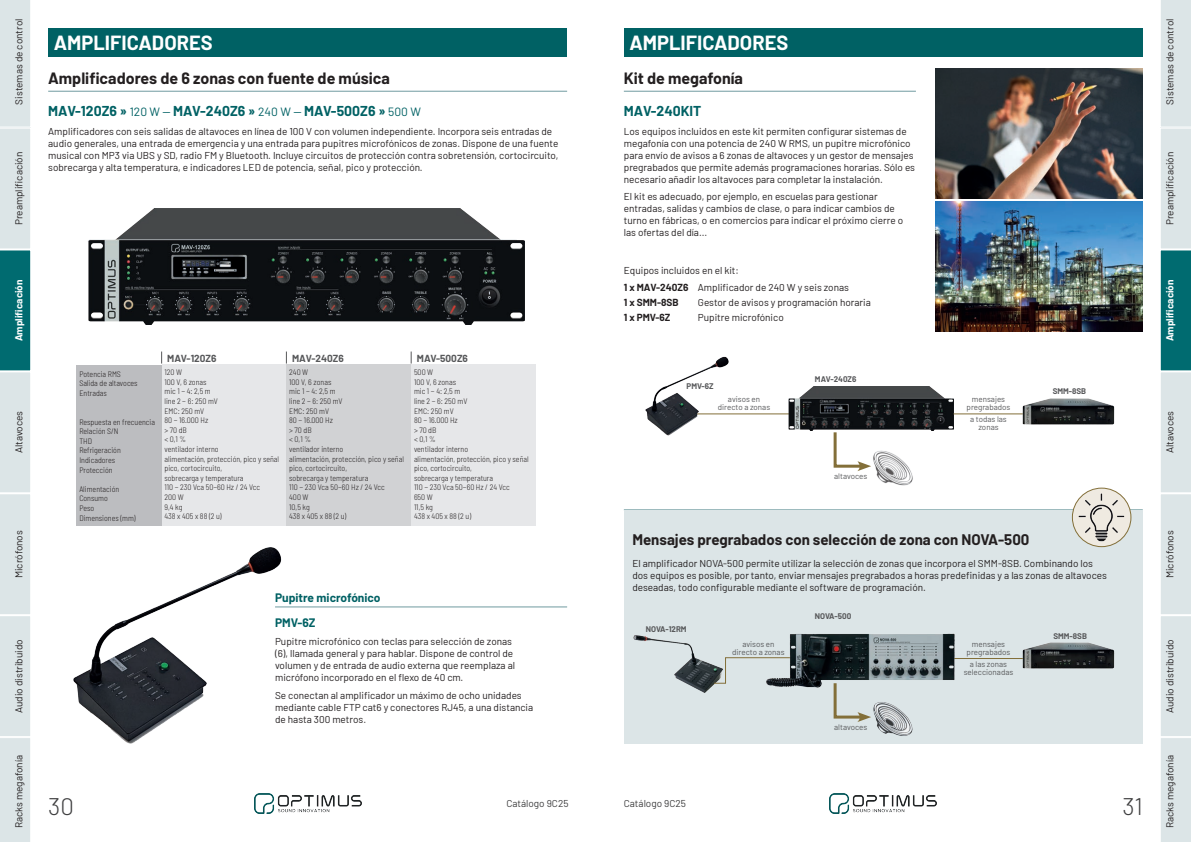
<style>
.page{position:relative;width:1191px;height:842px;background:#fff}
.page>*{position:absolute;margin:0;border:0;box-sizing:border-box;transform-origin:0 0}
.t1{font:300 24px "Barlow";color:#3e3e3f}
.t2{font:700 20px "Barlow";color:#fff}
.t3{font:700 16px "Barlow";color:#231f20}
.t4{font:700 15px "Barlow";color:#231f20}
.t5{font:700 14px "Barlow";color:#006164}
.t6{font:700 12px/25.5px "Barlow";color:#006164}
.t7{font:10px/12px "Barlow";color:#231f20}
.t8{font:700 10px "Barlow";color:#57585a}
.t9{font:700 10px "Barlow";color:#fff}
.t10{font:10px "Barlow";color:#3e3e3f}
.t11{font:700 10px "Barlow";color:#231f20}
.t12{font:300 semi-condensed 8px/9.6px "Barlow";color:#231f20}
.t13{font:8px/8px "Barlow";color:#57585a;text-align:center}
.t14{font:700 8px "Barlow";color:#57585a}
.s1{font-weight:400;font-size:12px}
.s2{font-weight:700}
</style>
<div class="page">
<img style="left:254px;top:794px;width:107px;height:20px">
<img style="left:829px;top:794px;width:108px;height:20px">
<div style="left:48px;top:28px;width:519px;height:29px;background:#006164"></div>
<svg style="left:0;top:0;width:31px;height:842px;background:#bed5d7"></svg>
<hr style="left:48px;top:91px;width:519px;height:1px;background:#6f9ba0">
<img style="left:88px;top:208px;width:436px;height:116px">
<div style="left:77px;top:366px;width:85px;height:160px;background:#bcbdc0"></div>
<div style="left:162px;top:364px;width:124px;height:162px;background:#e6e7e9"></div>
<svg style="left:161px;top:351px;width:1px;height:12px"></svg>
<div style="left:286px;top:364px;width:125px;height:162px;background:#d1d2d4"></div>
<svg style="left:286px;top:351px;width:1px;height:12px"></svg>
<div style="left:411px;top:364px;width:125px;height:162px;background:#e6e7e9"></div>
<svg style="left:411px;top:351px;width:1px;height:12px"></svg>
<hr style="left:275px;top:607px;width:292px;height:1px;background:#6f9ba0">
<img style="left:73px;top:547px;width:214px;height:197px">
<div style="left:624px;top:28px;width:518px;height:29px;background:#006164"></div>
<svg style="left:1160px;top:0;width:31px;height:842px;background:#bed5d7"></svg>
<hr style="left:624px;top:91px;width:292px;height:1px;background:#6f9ba0">
<img style="left:935px;top:68px;width:207px;height:130px">
<img style="left:935px;top:201px;width:207px;height:131px">
<hr style="left:695px;top:414px;width:94px;height:1px;background:#836f39">
<img style="left:645px;top:356px;width:85px;height:80px">
<img style="left:788px;top:386px;width:165px;height:44px">
<hr style="left:953px;top:414px;width:70px;height:1px;background:#836f39">
<img style="left:1021px;top:398px;width:94px;height:27px">
<img style="left:873px;top:450px;width:40px;height:36px">
<svg style="left:832px;top:429px;width:39px;height:42px"></svg>
<hr style="left:624px;top:509px;width:518px;height:1px;background:#6f9ba0">
<div style="left:624px;top:510px;width:518px;height:234px;background:#dce5e7"></div>
<hr style="left:953px;top:658px;width:70px;height:1px;background:#836f39">
<img style="left:1022px;top:642px;width:93px;height:27px">
<img style="left:873px;top:702px;width:40px;height:34px">
<svg style="left:833px;top:690px;width:38px;height:32px"></svg>
<svg style="left:1072px;top:488px;width:59px;height:59px"></svg>
<img style="left:1077px;top:492px;width:49px;height:50px">
<div style="left:1071px;top:488px;width:60px;height:59px;border:1px solid #836f39;border-radius:50%"></div>
<img style="left:633px;top:635px;width:82px;height:58px">
<svg style="left:713px;top:657px;width:52px;height:27px"></svg>
<img style="left:765px;top:633px;width:190px;height:57px">
<p class="t7" style="left:12px;top:105px;width:87px;rotate:-90deg">Sistemas de control</p>
<p class="t7" style="left:12px;top:225px;width:75px;rotate:-90deg">Preamplificación</p>
<p class="t9" style="left:11px;top:341px;width:63px;rotate:-90deg">Amplificación</p>
<p class="t7" style="left:12px;top:453px;width:44px;rotate:-90deg">Altavoces</p>
<p class="t7" style="left:12px;top:578px;width:49px;rotate:-90deg">Micrófonos</p>
<p class="t7" style="left:12px;top:713px;width:75px;rotate:-90deg">Audio distribuido</p>
<p class="t7" style="left:12px;top:828px;width:75px;rotate:-90deg">Racks megafonía</p>
<h2 class="t2" style="left:54px;top:28px;width:160px">AMPLIFICADORES</h2>
<h3 class="t3" style="left:48px;top:66px;width:343px">Amplificadores de 6 zonas con fuente de música</h3>
<h3 class="t5" style="left:48px;top:101px;width:374px">MAV-120Z6 » <span class="s1">120 W --</span> MAV-240Z6 » <span class="s1">240 W --</span> MAV-500Z6 » <span class="s1">500 W</span></h3>
<p class="t7" style="left:48px;top:124px;width:512px">Amplificadores con seis salidas de altavoces en línea de 100 V con volumen independiente. Incorpora seis entradas de audio generales, una entrada de emergencia y una entrada para pupitres microfónicos de zonas. Dispone de una fuente musical con MP3 via UBS y SD, radio FM y Bluetooth. Incluye circuitos de protección contra sobretensión, cortocircuito, sobrecarga y alta temperatura, e indicadores LED de potencia, señal, pico y protección.</p>
<p class="t12" style="left:79px;top:368px;width:60px">Potencia RMS<br>Salida de altavoces<br>Entradas</p>
<p class="t12" style="left:79px;top:416px;width:77px">Respuesta en frecuencia<br>Relación S/N<br>THD<br>Refrigeración<br>Indicadores<br>Protección</p>
<p class="t12" style="left:79px;top:484px;width:58px">Alimentación<br>Consumo<br>Peso<br>Dimensiones (mm)</p>
<p class="t8" style="left:167px;top:350px;width:51px">MAV-120Z6</p>
<p class="t12" style="left:164px;top:367px;width:116px">120 W<br>100 V, 6 zonas<br>mic 1 ~ 4: 2,5 m<br>line 2 ~ 6: 250 mV<br>EMC: 250 mV<br>80 ~ 16.000 Hz<br>&gt; 70 dB<br>&lt; 0,1 %<br>ventilador interno<br>alimentación, protección, pico y señal pico, cortocircuito,<br>sobrecarga y temperatura<br>110 ~ 230 Vca 50~60 Hz / 24 Vcc<br>200 W<br>9,4 kg<br>438 x 405 x 88 (2 u)</p>
<p class="t8" style="left:292px;top:350px;width:53px">MAV-240Z6</p>
<p class="t12" style="left:289px;top:367px;width:116px">240 W<br>100 V, 6 zonas<br>mic 1 ~ 4: 2,5 m<br>line 2 ~ 6: 250 mV<br>EMC: 250 mV<br>80 ~ 16.000 Hz<br>&gt; 70 dB<br>&lt; 0,1 %<br>ventilador interno<br>alimentación, protección, pico y señal pico, cortocircuito,<br>sobrecarga y temperatura<br>110 ~ 230 Vca 50~60 Hz / 24 Vcc<br>400 W<br>10,5 kg<br>438 x 405 x 88 (2 u)</p>
<p class="t8" style="left:417px;top:350px;width:53px">MAV-500Z6</p>
<p class="t12" style="left:414px;top:367px;width:116px">500 W<br>100 V, 6 zonas<br>mic 1 ~ 4: 2,5 m<br>line 2 ~ 6: 250 mV<br>EMC: 250 mV<br>80 ~ 16.000 Hz<br>&gt; 70 dB<br>&lt; 0,1 %<br>ventilador interno<br>alimentación, protección, pico y señal pico, cortocircuito,<br>sobrecarga y temperatura<br>110 ~ 230 Vca 50~60 Hz / 24 Vcc<br>650 W<br>11,5 kg<br>438 x 405 x 88 (2 u)</p>
<p class="t6" style="left:275px;top:584px;width:107px">Pupitre microfónico<br>PMV-6Z</p>
<p class="t7" style="left:275px;top:635px;width:241px">Pupitre microfónico con teclas para selección de zonas (6), llamada general y para hablar. Dispone de control de volumen y de entrada de audio externa que reemplaza al micrófono incorporado en el flexo de 40 cm.</p>
<p class="t7" style="left:275px;top:688px;width:260px">Se conectan al amplificador un máximo de ocho unidades mediante cable FTP cat6 y conectores RJ45, a una distancia de hasta 300 metros.</p>
<h1 class="t1" style="left:48px;top:789px;width:27px">30</h1>
<p class="t10" style="left:506px;top:796px;width:64px">Catálogo 9C25</p>
<h2 class="t2" style="left:629px;top:28px;width:160px">AMPLIFICADORES</h2>
<h3 class="t3" style="left:624px;top:66px;width:121px">Kit de megafonía</h3>
<h3 class="t5" style="left:624px;top:101px;width:79px">MAV-240KIT</h3>
<p class="t7" style="left:624px;top:124px;width:293px">Los equipos incluidos en este kit permiten configurar sistemas de megafonía con una potencia de 240 W RMS, un pupitre microfónico para envío de avisos a 6 zonas de altavoces y un gestor de mensajes pregrabados que permite además programaciones horarias. Sólo es necesario añadir los altavoces para completar la instalación.</p>
<p class="t7" style="left:624px;top:190px;width:281px">El kit es adecuado, por ejemplo, en escuelas para gestionar entradas, salidas y cambios de clase, o para indicar cambios de turno en fábricas, o en comercios para indicar el próximo cierre o las ofertas del día...</p>
<p class="t7" style="left:624px;top:260px;width:227px;line-height:17.7px">Equipos incluidos en el kit:<br><span class="s2">1 x MAV-240Z6</span> Amplificador de 240 W y seis zonas</p>
<p class="t11" style="left:624px;top:295px;width:56px">1 x SMM-8SB</p>
<p class="t7" style="left:698px;top:296px;width:174px">Gestor de avisos y programación horaria</p>
<p class="t11" style="left:624px;top:310px;width:48px">1 x PMV-6Z</p>
<p class="t7" style="left:698px;top:311px;width:87px">Pupitre microfónico</p>
<p class="t14" style="left:686px;top:381px;width:28px">PMV-6Z</p>
<p class="t13" style="left:718px;top:395px;width:54px">avisos en directo a zonas</p>
<p class="t14" style="left:815px;top:373px;width:43px">MAV-240Z6</p>
<p class="t13" style="left:834px;top:472px;width:35px">altavoces</p>
<p class="t13" style="left:966px;top:395px;width:45px">mensajes pregrabados</p>
<p class="t13" style="left:970px;top:414px;width:38px">a todas las zonas</p>
<p class="t14" style="left:1052px;top:385px;width:35px">SMM-8SB</p>
<h3 class="t4" style="left:632px;top:529px;width:398px">Mensajes pregrabados con selección de zona con NOVA-500</h3>
<p class="t7" style="left:632px;top:557px;width:476px">El amplificador NOVA-500 permite utilizar la selección de zonas que incorpora el SMM-8SB. Combinando los dos equipos es posible, por tanto, enviar mensajes pregrabados a horas predefinidas y a las zonas de altavoces deseadas, todo configurable mediante el software de programación.</p>
<p class="t14" style="left:646px;top:624px;width:42px">NOVA-12RM</p>
<p class="t13" style="left:732px;top:640px;width:54px">avisos en directo a zonas</p>
<p class="t14" style="left:815px;top:610px;width:38px">NOVA-500</p>
<p class="t13" style="left:834px;top:723px;width:35px">altavoces</p>
<p class="t13" style="left:966px;top:639px;width:45px">mensajes pregrabados</p>
<p class="t13" style="left:963px;top:659px;width:51px">a las zonas seleccionadas</p>
<p class="t14" style="left:1053px;top:630px;width:35px">SMM-8SB</p>
<p class="t10" style="left:624px;top:796px;width:64px">Catálogo 9C25</p>
<h1 class="t1" style="left:1122px;top:789px;width:22px">31</h1>
<p class="t7" style="left:1163px;top:105px;width:87px;rotate:-90deg">Sistemas de control</p>
<p class="t7" style="left:1163px;top:225px;width:75px;rotate:-90deg">Preamplificación</p>
<p class="t9" style="left:1162px;top:341px;width:63px;rotate:-90deg">Amplificación</p>
<p class="t7" style="left:1163px;top:453px;width:44px;rotate:-90deg">Altavoces</p>
<p class="t7" style="left:1163px;top:578px;width:49px;rotate:-90deg">Micrófonos</p>
<p class="t7" style="left:1163px;top:713px;width:75px;rotate:-90deg">Audio distribuido</p>
<p class="t7" style="left:1163px;top:828px;width:75px;rotate:-90deg">Racks megafonía</p>
</div>
